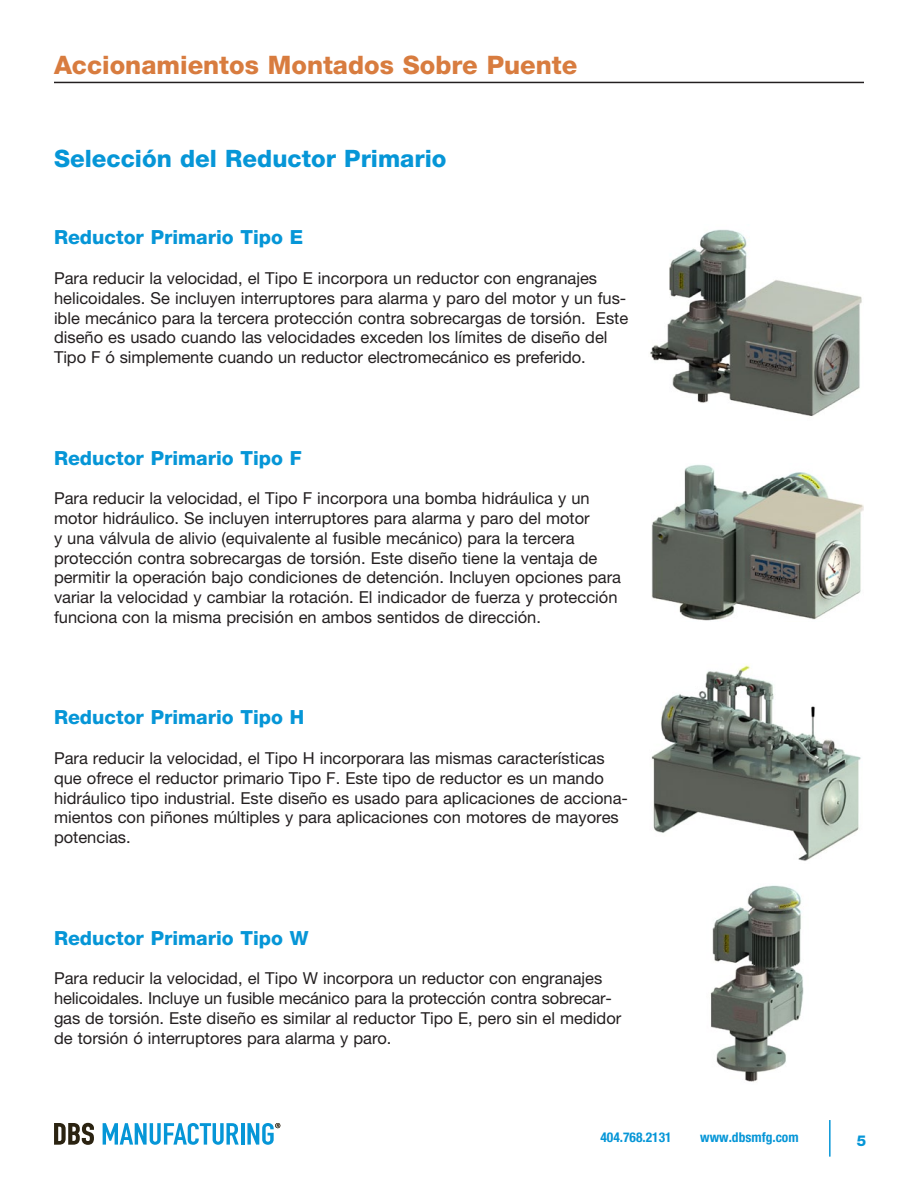
<style>
.page{position:relative;width:918px;height:1188px;background:#fff}
.page>*{position:absolute;margin:0;border:0;box-sizing:border-box;transform-origin:0 0}
.t1{font:800 25.5px "Helvetica Neue";color:#d87c3f}
.t2{font:800 24px "Helvetica Neue";color:#0696d7}
.t3{font:800 19.5px "Helvetica Neue";color:#0696d7}
.t4{font:16.5px/19.8px "Helvetica Neue";color:#231f20}
.t5{font:800 15px "Helvetica Neue";color:#0696d7}
.t6{font:700 condensed 13.5px "Helvetica Neue";color:#0696d7}
</style>
<div class="page">
<hr style="left:54px;top:82px;width:810px;height:1px;background:#231f20">
<hr style="left:829px;top:1120px;width:2px;height:37px;background:#0696d7">
<svg style="left:54px;top:1123px;width:40px;height:22px"></svg>
<svg style="left:103px;top:1123px;width:136px;height:22px"></svg>
<hr style="left:241px;top:1123px;width:3px;height:22px;background:#0696d7">
<svg style="left:247px;top:1123px;width:33px;height:22px"></svg>
<img style="left:650px;top:229px;width:212px;height:187px">
<img style="left:652px;top:464px;width:211px;height:157px">
<img style="left:651px;top:665px;width:210px;height:196px">
<img style="left:710px;top:885px;width:94px;height:197px">
<p class="t1" style="left:54px;top:49px;width:525px">Accionamientos Montados Sobre Puente</p>
<p class="t2" style="left:54px;top:144px;width:394px">Selección del Reductor Primario</p>
<p class="t3" style="left:54px;top:226px;width:251px">Reductor Primario Tipo E</p>
<p class="t4" style="left:54px;top:268px;width:576px">Para reducir la velocidad, el Tipo E incorpora un reductor con engranajes helicoidales. Se incluyen interruptores para alarma y paro del motor y un fus&shy;ible mecánico para la tercera protección contra sobrecargas de torsión. Este diseño es usado cuando las velocidades exceden los límites de diseño del Tipo F ó simplemente cuando un reductor electromecánico es preferido.</p>
<p class="t3" style="left:54px;top:446px;width:249px">Reductor Primario Tipo F</p>
<p class="t4" style="left:54px;top:488px;width:537px">Para reducir la velocidad, el Tipo F incorpora una bomba hidráulica y un motor hidráulico. Se incluyen interruptores para alarma y paro del motor</p>
<p class="t4" style="left:54px;top:528px;width:522px">y una válvula de alivio (equivalente al fusible mecánico) para la tercera</p>
<p class="t4" style="left:54px;top:547px;width:569px">protección contra sobrecargas de torsión. Este diseño tiene la ventaja de permitir la operación bajo condiciones de detención. Incluyen opciones para variar la velocidad y cambiar la rotación. El indicador de fuerza y protección funciona con la misma precisión en ambos sentidos de dirección.</p>
<p class="t3" style="left:54px;top:706px;width:252px">Reductor Primario Tipo H</p>
<p class="t4" style="left:54px;top:748px;width:575px">Para reducir la velocidad, el Tipo H incorporara las mismas características que ofrece el reductor primario Tipo F. Este tipo de reductor es un mando hidráulico tipo industrial. Este diseño es usado para aplicaciones de acciona&shy;mientos con piñones múltiples y para aplicaciones con motores de mayores potencias.</p>
<p class="t3" style="left:54px;top:926px;width:256px">Reductor Primario Tipo W</p>
<p class="t4" style="left:54px;top:968px;width:569px">Para reducir la velocidad, el Tipo W incorpora un reductor con engranajes helicoidales. Incluye un fusible mecánico para la protección contra sobrecar&shy;gas de torsión. Este diseño es similar al reductor Tipo E, pero sin el medidor de torsión ó interruptores para alarma y paro.</p>
<p class="t6" style="left:600px;top:1129px;width:73px">404.768.2131</p>
<p class="t6" style="left:700px;top:1129px;width:100px">www.dbsmfg.com</p>
<p class="t5" style="left:857px;top:1131px;width:11px">5</p>
</div>
